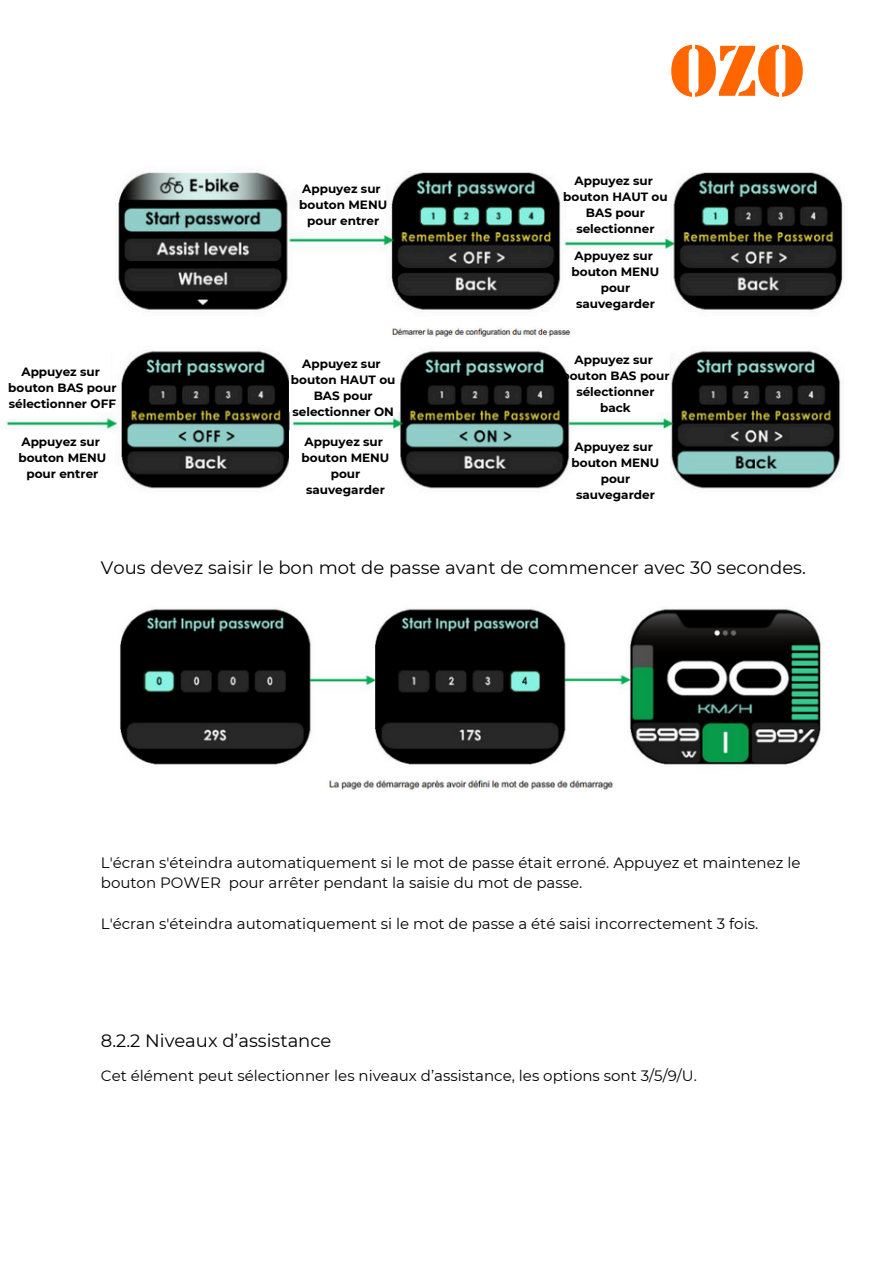
<style>
.page{position:relative;width:894px;height:1264px;background:#fff}
.page>*{position:absolute;margin:0;border:0;box-sizing:border-box;transform-origin:0 0}
.t1{font:75px "Stencil";color:#f60}
.t2{font:18px "Montserrat";color:#000}
.t3{font:15px/20.2px "Montserrat";color:#000}
.t4{font:700 12px/16px "Montserrat";color:#000;text-align:center}
</style>
<div class="page">
<img style="left:6px;top:172px;width:837px;height:317px">
<div style="left:303px;top:182px;width:83px;height:47px;background:#fff"></div>
<div style="left:566px;top:174px;width:103px;height:55px;background:#fff"></div>
<div style="left:566px;top:250px;width:103px;height:60px;background:#fff"></div>
<div style="left:0;top:351px;width:111px;height:61px;background:#fff"></div>
<div style="left:0;top:430px;width:111px;height:61px;background:#fff"></div>
<div style="left:289px;top:351px;width:110px;height:61px;background:#fff"></div>
<div style="left:289px;top:430px;width:110px;height:61px;background:#fff"></div>
<div style="left:572px;top:351px;width:97px;height:61px;background:#fff"></div>
<div style="left:572px;top:430px;width:97px;height:61px;background:#fff"></div>
<img style="left:120px;top:609px;width:701px;height:181px">
<p class="t4" style="left:21px;top:363px;width:80px">Appuyez sur</p>
<p class="t4" style="left:8px;top:379px;width:110px;text-align:left">bouton BAS pour sélectionner OFF</p>
<h2 class="t4" style="left:21px;top:433px;width:80px">Appuyez sur</h2>
<p class="t4" style="left:18px;top:449px;width:89px">bouton MENU pour entrer</p>
<p class="t4" style="left:302px;top:180px;width:80px">Appuyez sur</p>
<p class="t4" style="left:299px;top:196px;width:89px">bouton MENU pour entrer</p>
<p class="t4" style="left:302px;top:355px;width:80px">Appuyez sur</p>
<p class="t4" style="left:291px;top:371px;width:106px">bouton HAUT ou<br>BAS pour selectionner ON</p>
<p class="t4" style="left:304px;top:433px;width:80px">Appuyez sur</p>
<p class="t4" style="left:301px;top:449px;width:89px">bouton MENU pour sauvegarder</p>
<p class="t1" style="left:669px;top:41px;width:113px">OZO</p>
<p class="t4" style="left:574px;top:172px;width:80px">Appuyez sur</p>
<p class="t4" style="left:563px;top:188px;width:106px">bouton HAUT ou<br>BAS pour selectionner</p>
<p class="t4" style="left:574px;top:247px;width:80px">Appuyez sur</p>
<p class="t4" style="left:571px;top:263px;width:89px">bouton MENU pour sauvegarder</p>
<p class="t4" style="left:574px;top:351px;width:80px">Appuyez sur</p>
<p class="t4" style="left:561px;top:367px;width:110px">bouton BAS pour sélectionner back</p>
<p class="t4" style="left:574px;top:438px;width:80px">Appuyez sur</p>
<p class="t4" style="left:571px;top:454px;width:89px">bouton MENU pour sauvegarder</p>
<h3 class="t2" style="left:101px;top:556px;width:706px">Vous devez saisir le bon mot de passe avant de commencer avec 30 secondes.</h3>
<h2 class="t3" style="left:101px;top:852px;width:701px">L'écran s'éteindra automatiquement si le mot de passe était erroné. Appuyez et maintenez le bouton POWER pour arrêter pendant la saisie du mot de passe.</h2>
<h3 class="t3" style="left:101px;top:913px;width:658px">L'écran s'éteindra automatiquement si le mot de passe a été saisi incorrectement 3 fois.</h3>
<p class="t2" style="left:101px;top:1029px;width:232px">8.2.2 Niveaux d’assistance</p>
<h3 class="t3" style="left:101px;top:1065px;width:597px">Cet élément peut sélectionner les niveaux d’assistance, les options sont 3/5/9/U.</h3>
</div>
